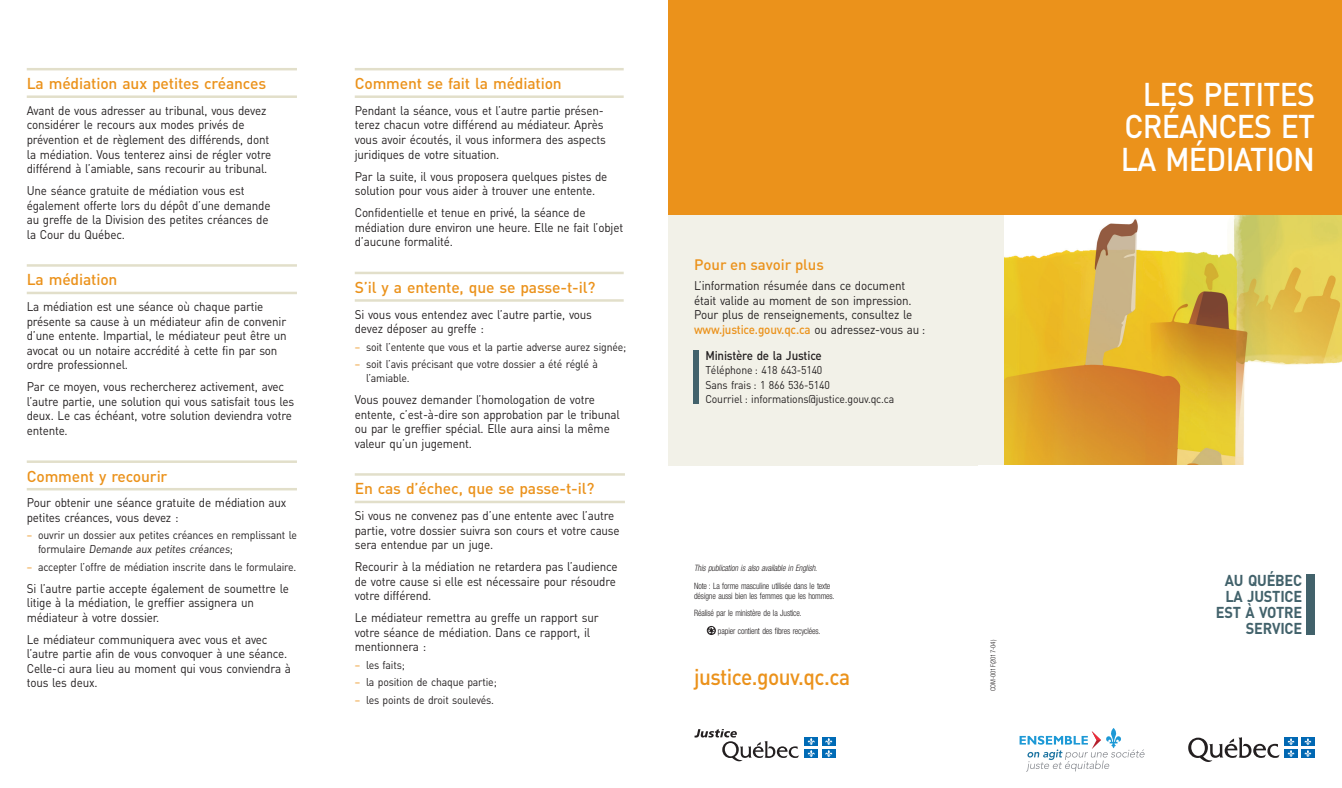
<style>
.page{position:relative;width:1342px;height:788px;background:#fff}
.page>*{position:absolute;margin:0;border:0;box-sizing:border-box;transform-origin:0 0}
.t1{font:500 32.5px/32.5px "DIN";letter-spacing:-.025em;color:#fff;text-align:justify;scale:.93 1}
.t2{font:500 22.5px "DIN";letter-spacing:-.025em;color:#eb921b;scale:.93 1}
.t3{font:500 15.62px "DIN";letter-spacing:-.01em;color:#eb921b}
.t4{font:700 15.62px/15.8px "DIN";letter-spacing:-.015em;color:#42626b;text-align:right;scale:.93 1}
.t5{font:500 15px "DIN";color:#eb921b}
.t6{font:12.5px/14.5px "DIN";letter-spacing:-.015em;color:#231f20;scale:.93 1}
.t7{font:500 12.5px "DIN";letter-spacing:-.015em;color:#231f20;scale:.93 1}
.t8{font:11.25px/17.5px "DIN";letter-spacing:-.015em;color:#231f20;scale:.93 1}
.t9{font:300 condensed 8.75px/10px "Helvetica Neue";letter-spacing:-.015em;color:#231f20;scale:.93 1}
.t10{font:italic 300 condensed 8.75px "Helvetica Neue";letter-spacing:-.015em;color:#231f20;scale:.93 1}
.t11{font:300 condensed 6.88px "Helvetica Neue";letter-spacing:-.01em;color:#231f20}
.s1{color:#eb921b}
.s2{font-weight:500;color:#eb921b}
</style>
<div class="page">
<svg style="left:706px;top:626px;width:9px;height:9px"></svg>
<hr style="left:27px;top:68px;width:270px;height:2px;background:#e2dfca">
<hr style="left:27px;top:95px;width:270px;height:3px;background:#e2dfca">
<hr style="left:27px;top:264px;width:270px;height:3px;background:#e2dfca">
<hr style="left:27px;top:292px;width:270px;height:2px;background:#e2dfca">
<hr style="left:27px;top:460px;width:270px;height:3px;background:#e2dfca">
<hr style="left:27px;top:488px;width:270px;height:2px;background:#e2dfca">
<img style="left:1003px;top:214px;width:338px;height:413px">
<div style="left:668px;top:214px;width:335px;height:251px;background:#f2f1e8"></div>
<div style="left:693px;top:350px;width:5px;height:53px;background:#42626b"></div>
<div style="left:978px;top:465px;width:363px;height:103px;background:#fff"></div>
<div style="left:1306px;top:574px;width:8px;height:60px;background:#42626b"></div>
<div style="left:668px;top:0;width:673px;height:214px;background:#eb921b"></div>
<hr style="left:355px;top:68px;width:268px;height:2px;background:#e2dfca">
<hr style="left:355px;top:95px;width:268px;height:3px;background:#e2dfca">
<hr style="left:355px;top:272px;width:268px;height:2px;background:#e2dfca">
<hr style="left:355px;top:299px;width:268px;height:3px;background:#e2dfca">
<hr style="left:355px;top:473px;width:270px;height:2px;background:#e2dfca">
<hr style="left:355px;top:500px;width:270px;height:3px;background:#e2dfca">
<svg style="left:1019px;top:728px;width:125px;height:43px"></svg>
<svg style="left:1310px;top:737px;width:3px;height:8px"></svg>
<svg style="left:1310px;top:749px;width:3px;height:8px"></svg>
<svg style="left:1188px;top:737px;width:122px;height:25px"></svg>
<svg style="left:694px;top:729px;width:104px;height:32px"></svg>
<div style="left:804px;top:737px;width:13px;height:8px;background:#006bb6"></div>
<div style="left:821px;top:737px;width:14px;height:8px;background:#006bb6"></div>
<div style="left:804px;top:749px;width:13px;height:8px;background:#006bb6"></div>
<svg style="left:807px;top:738px;width:7px;height:19px"></svg>
<div style="left:821px;top:749px;width:14px;height:8px;background:#006bb6"></div>
<svg style="left:825px;top:738px;width:7px;height:19px"></svg>
<p class="t3" style="left:27px;top:74px;width:241px">La médiation aux petites créances</p>
<p class="t6" style="left:27px;top:103px;width:264px">Avant de vous adresser au tribunal, vous devez considérer le recours aux modes privés de prévention et de règlement des différends, dont la médiation. Vous tenterez ainsi de régler votre différend à l’amiable, sans recourir au tribunal.</p>
<p class="t6" style="left:27px;top:183px;width:264px">Une séance gratuite de médiation vous est également offerte lors du dépôt d’une demande au greffe de la Division des petites créances de la Cour du Québec.</p>
<p class="t3" style="left:27px;top:270px;width:92px">La médiation</p>
<p class="t6" style="left:27px;top:299px;width:281px">La médiation est une séance où chaque partie présente sa cause à un médiateur afin de convenir d’une entente. Impartial, le médiateur peut être un avocat ou un notaire accrédité à cette fin par son ordre professionnel.</p>
<p class="t6" style="left:27px;top:379px;width:289px">Par ce moyen, vous rechercherez activement, avec l’autre partie, une solution qui vous satisfait tous les deux. Le cas échéant, votre solution deviendra votre entente.</p>
<p class="t3" style="left:27px;top:466px;width:142px">Comment y recourir</p>
<p class="t6" style="left:27px;top:495px;width:281px">Pour obtenir une séance gratuite de médiation aux petites créances, vous devez :</p>
<p class="t8" style="left:38px;top:528px;width:280px;line-height:13.8px;text-indent:-11px"><span class="s1">−</span> ouvrir un dossier aux petites créances en remplissant le fo rm u la i re Demande aux petites créances;</p>
<p class="t8" style="left:27px;top:557px;width:291px"><span class="s1">−</span> accepter l’offre de médiation inscrite dans le formulaire.</p>
<p class="t6" style="left:27px;top:580px;width:283px">Si l’autre partie accepte également de soumettre le litige à la médiation, le greffier assignera un médiateur à votre dossier.</p>
<p class="t6" style="left:27px;top:631px;width:285px">Le médiateur communiquera avec vous et avec l’autre partie afin de vous convoquer à une séance.<br>Celle-ci aura lieu au moment qui vous conviendra à tous les deux.</p>
<p class="t3" style="left:355px;top:74px;width:208px">Comment se fait la médiation</p>
<p class="t6" style="left:355px;top:103px;width:271px">Pendant la séance, vous et l’autre partie présen&shy;terez chacun votre différend au médiateur. Après vous avoir écoutés, il vous informera des aspects juridiques de votre situation.</p>
<p class="t6" style="left:355px;top:168px;width:273px">Par la suite, il vous proposera quelques pistes de solution pour vous aider à trouver une entente.</p>
<p class="t6" style="left:355px;top:205px;width:290px">Confidentielle et tenue en privé, la séance de médiation dure environ une heure. Elle ne fait l’objet d’aucune formalité.</p>
<p class="t3" style="left:355px;top:277px;width:242px">S’il y a entente, que se passe-t-il?</p>
<p class="t6" style="left:355px;top:307px;width:256px">Si vous vous entendez avec l’autre partie, vous devez déposer au greffe :</p>
<p class="t8" style="left:355px;top:338px;width:293px"><span class="s1">−</span> soit l’entente que vous et la partie adverse aurez signée; <span class="s1">−</span> soit l’avis précisant que votre dossier a été réglé à</p>
<p class="t8" style="left:366px;top:369px;width:48px">l’amiable.</p>
<p class="t6" style="left:355px;top:392px;width:286px">Vous pouvez demander l’homologation de votre entente, c’est-à-dire son approbation par le tribunal ou par le greffier spécial. Elle aura ainsi la même valeur qu’un jugement.</p>
<p class="t3" style="left:355px;top:479px;width:241px">En cas d’échec, que se passe-t-il?</p>
<p class="t6" style="left:355px;top:508px;width:286px">Si vous ne convenez pas d’une entente avec l’autre partie, votre dossier suivra son cours et votre cause sera entendue par un juge.</p>
<p class="t6" style="left:355px;top:559px;width:284px">Recourir à la médiation ne retardera pas l’audience de votre cause si elle est nécessaire pour résoudre votre différend.</p>
<p class="t6" style="left:355px;top:610px;width:264px">Le médiateur remettra au greffe un rapport sur votre séance de médiation. Dans ce rapport, il mentionnera :</p>
<p class="t8" style="left:355px;top:655px;width:154px"><span class="s1">−</span> les faits;<br><span class="s1">−</span> la position de chaque partie; <span class="s1">−</span> les points de droit soulevés.</p>
<p class="t5" style="left:694px;top:255px;width:131px">Pour en savoir plus</p>
<p class="t6" style="left:694px;top:278px;width:250px">L’information résumée dans ce document était valide au moment de son impression.<br>Pour plus de renseignements, consultez le <span class="s2">www.justice.gouv.qc.ca</span> ou adressez-vous au :</p>
<p class="t7" style="left:705px;top:347px;width:127px">Ministère de la Justice</p>
<p class="t8" style="left:705px;top:362px;width:204px;line-height:14.5px">Téléphone : 418 643-5140<br>Sans frais : 1 866 536-5140<br>Courriel : informations@justice.gouv.qc.ca</p>
<p class="t10" style="left:694px;top:563px;width:134px">This publication is also available in English.</p>
<p class="t9" style="left:694px;top:580px;width:152px">Note : La forme masculine utilisée dans le texte désigne aussi bien les femmes que les hommes.</p>
<p class="t9" style="left:707px;top:604px;width:123px;line-height:17.5px;text-indent:-14px">Réalisé par le ministère de la Justice.<br>Ce papier contient des fibres recyclées.</p>
<h2 class="t2" style="left:694px;top:662px;width:169px">justice.gouv.qc.ca</h2>
<p class="t11" style="left:989px;top:691px;width:53px;rotate:-90deg">COM-001F(2017-04)</p>
<h1 class="t1" style="left:1120px;top:77px;width:210px;text-indent:22px">LES PETITES CRÉANCES ET LA MÉDIATION</h1>
<p class="t4" style="left:1215px;top:572px;width:94px">AU QUÉBEC<br>LA JUSTICE<br>EST À VOTRE<br>SERVICE</p>
</div>
